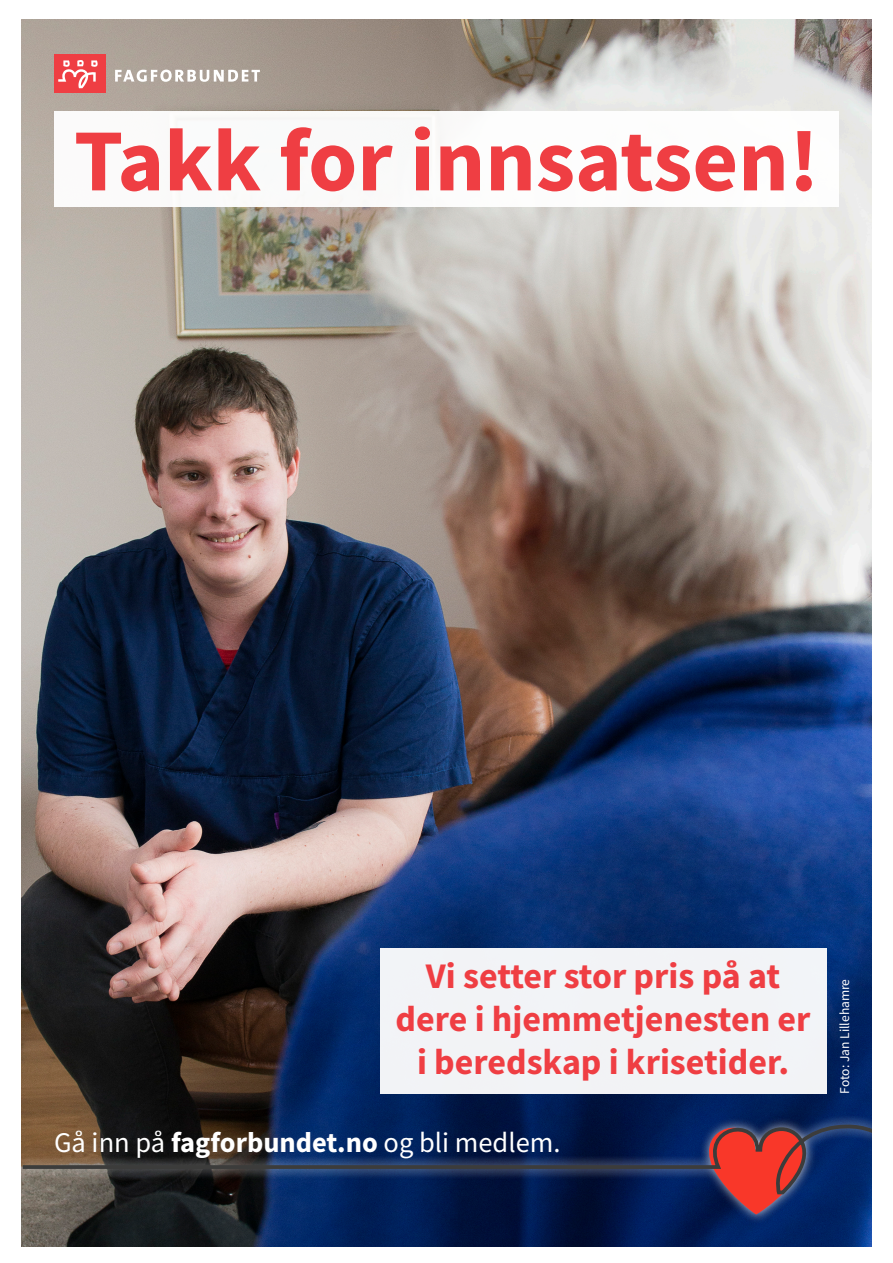
<style>
.page{position:relative;width:893px;height:1263px;background:#fff}
.page>*{position:absolute;margin:0;border:0;box-sizing:border-box;transform-origin:0 0}
.t1{font:700 88.5px "Source Sans Pro";color:#ef3e43}
.t2{font:700 36px/43.2px "Source Sans Pro";color:#ef3e43;text-align:center}
.t3{font:28.5px "Source Sans Pro";color:#fff}
.t4{font:13.5px "Source Sans Pro";color:#fff}
.s1{font-weight:700}
</style>
<div class="page">
<img style="left:21px;top:19px;width:851px;height:1228px">
<div style="left:54px;top:111px;width:785px;height:95px;background:#fff"></div>
<div style="left:54px;top:54px;width:51px;height:38px;background:#ef3e43"></div>
<svg style="left:115px;top:70px;width:145px;height:12px"></svg>
<svg style="left:58px;top:60px;width:40px;height:28px"></svg>
<div style="left:21px;top:1114px;width:851px;height:110px;background:#fff;opacity:.75"></div>
<svg style="left:693px;top:1113px;width:114px;height:101px"></svg>
<svg style="left:21px;top:1116px;width:851px;height:80px"></svg>
<div style="left:380px;top:948px;width:446px;height:145px;background:#f2f3f6"></div>
<p class="t1" style="left:74px;top:101px;width:746px">Takk for innsatsen!</p>
<p class="t2" style="left:396px;top:953px;width:416px">Vi setter stor pris på at dere i hjemmetjenesten er i beredskap i krisetider.</p>
<p class="t3" style="left:54px;top:1124px;width:508px">Gå inn på <span class="s1">fagforbundet.no</span> og bli medlem.</p>
<p class="t4" style="left:836px;top:1093px;width:116px;rotate:-90deg">Foto: Jan Lillehamre</p>
</div>
